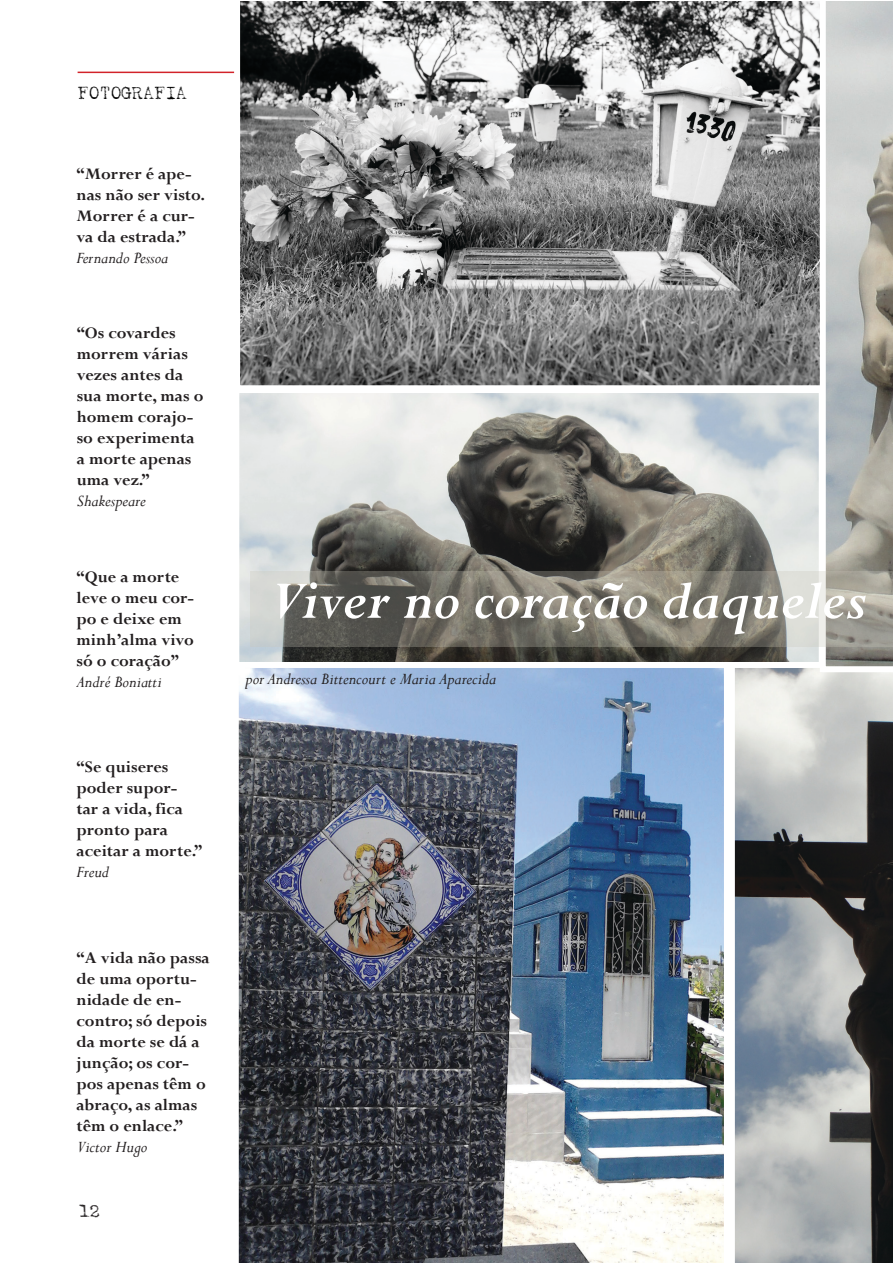
<style>
.page{position:relative;width:893px;height:1263px;background:#fff}
.page>*{position:absolute;margin:0;border:0;box-sizing:border-box;transform-origin:0 0}
.t1{font:italic 700 60px "Perpetua";color:#fff}
.t2{font:700 18px/21px "Perpetua";color:#231f20}
.t3{font:italic 18px "Perpetua";color:#231f20}
.t4{font:18px "Batik";color:#000}
.t5{font:18px "Batik";color:#231f20}
</style>
<div class="page">
<hr style="left:78px;top:72px;width:814px;height:1px;background:#d2232a">
<svg style="left:734px;top:668px;width:158px;height:595px;background:#8c9091"></svg>
<img style="left:238px;top:668px;width:486px;height:595px">
<svg style="left:234px;top:1px;width:586px;height:385px;background:#8a8a8a"></svg>
<svg style="left:820px;top:1px;width:72px;height:671px;background:#babbb7"></svg>
<img style="left:240px;top:394px;width:578px;height:267px">
<div style="left:233px;top:387px;width:592px;height:281px;border:6px solid #fff"></div>
<svg style="left:250px;top:571px;width:642px;height:75px;background:#86847b"></svg>
<p class="t4" style="left:78px;top:85px;width:111px">FOTOGRAFIA</p>
<p class="t2" style="left:77px;top:164px;width:130px">“Morrer é ape&shy;nas não ser visto.<br>Morrer é a cur&shy;va da estrada.”</p>
<p class="t3" style="left:77px;top:249px;width:93px">Fernando Pessoa</p>
<p class="t2" style="left:77px;top:323px;width:128px">“Os covardes morrem várias vezes antes da sua morte, mas o homem corajo&shy;so experimenta a morte apenas uma vez.”</p>
<p class="t3" style="left:77px;top:491px;width:71px">Shakespeare</p>
<p class="t2" style="left:77px;top:567px;width:119px">“Que a morte leve o meu cor&shy;po e deixe em minh’alma vivo só o coração”</p>
<p class="t3" style="left:77px;top:672px;width:87px">André Boniatti</p>
<p class="t2" style="left:77px;top:757px;width:127px">“Se quiseres poder supor&shy;tar a vida, fica pronto para aceitar a morte.”</p>
<p class="t3" style="left:77px;top:862px;width:34px">Freud</p>
<p class="t2" style="left:77px;top:948px;width:135px">“A vida não passa de uma oportu&shy;nidade de en&shy;contro; só depois da morte se dá a junção; os cor&shy;pos apenas têm o abraço, as almas têm o enlace.”</p>
<p class="t3" style="left:77px;top:1137px;width:72px">Victor Hugo</p>
<p class="t5" style="left:79px;top:1203px;width:23px">12</p>
<h1 class="t1" style="left:268px;top:569px;width:600px">Viver no coração daqueles</h1>
<p class="t3" style="left:246px;top:669px;width:252px">por Andressa Bittencourt e Maria Aparecida</p>
</div>
